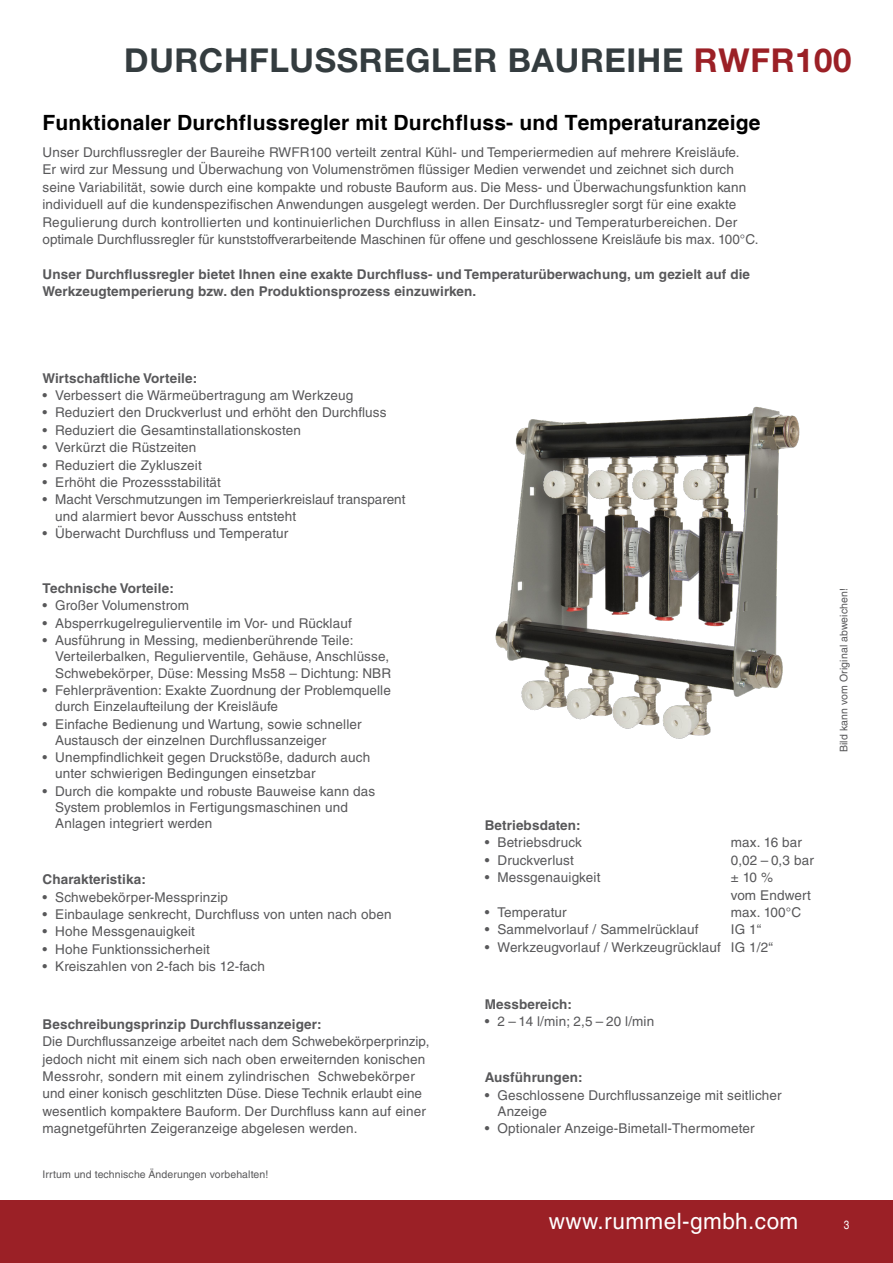
<style>
.page{position:relative;width:893px;height:1263px;background:#fff}
.page>*{position:absolute;margin:0;border:0;box-sizing:border-box;transform-origin:0 0}
.t1{font:700 33px "Helvetica Neue LT Std";letter-spacing:.02em;color:#343c3f}
.t2{font:22.5px "Helvetica LT Std";letter-spacing:.02em;color:#fff}
.t3{font:700 21px "Helvetica";letter-spacing:.01em;color:#000}
.t4{font:13.5px/17.4px "Helvetica LT Std";letter-spacing:.01em;color:#58585a}
.t5{font:700 13.5px/17.4px "Helvetica LT Std";letter-spacing:.01em;color:#58585a}
.t6{font:condensed 12px "Helvetica";color:#fff}
.t7{font:10.5px "Helvetica LT Std";letter-spacing:.01em;color:#58585a}
.s1{color:#9b2026}
</style>
<div class="page">
<div style="left:0;top:1200px;width:893px;height:63px;background:#9b2026"></div>
<img style="left:495px;top:406px;width:305px;height:333px">
<h1 class="t1" style="left:124px;top:40px;width:729px">DURCHFLUSSREGLER BAUREIHE <span class="s1">RWFR100</span></h1>
<h3 class="t3" style="left:43px;top:109px;width:720px">Funktionaler Durchflussregler mit Durchfluss- und Temperaturanzeige</h3>
<p class="t4" style="left:43px;top:143px;width:717px">Unser Durchflussregler der Baureihe RWFR100 verteilt zentral Kühl- und Temperiermedien auf mehrere Kreisläufe.<br>Er wird zur Messung und Überwachung von Volumenströmen flüssiger Medien verwendet und zeichnet sich durch seine Variabilität, sowie durch eine kompakte und robuste Bauform aus. Die Mess- und Überwachungsfunktion kann individuell auf die kundenspezifischen Anwendungen ausgelegt werden. Der Durchflussregler sorgt für eine exakte Regulierung durch kontrollierten und kontinuierlichen Durchfluss in allen Einsatz- und Temperaturbereichen. Der optimale Durchflussregler für kunststoffverarbeitende Maschinen für offene und geschlossene Kreisläufe bis max. 100°C.</p>
<p class="t5" style="left:43px;top:265px;width:709px">Unser Durchflussregler bietet Ihnen eine exakte Durchfluss- und Temperaturüberwachung, um gezielt auf die<br>Werkzeugtemperierung bzw. den Produktionsprozess einzuwirken.</p>
<p class="t5" style="left:43px;top:369px;width:156px">Wirtschaftliche Vorteile:</p>
<p class="t4" style="left:43px;top:386px;width:312px">• Verbessert die Wärmeübertragung am Werkzeug</p>
<p class="t4" style="left:43px;top:404px;width:345px">• Reduziert den Druckverlust und erhöht den Durchfluss</p>
<p class="t4" style="left:43px;top:421px;width:260px">• Reduziert die Gesamtinstallationskosten</p>
<p class="t4" style="left:43px;top:439px;width:155px">• Verkürzt die Rüstzeiten</p>
<p class="t4" style="left:43px;top:456px;width:161px">• Reduziert die Zykluszeit</p>
<p class="t4" style="left:43px;top:473px;width:180px">• Erhöht die Prozessstabilität</p>
<p class="t4" style="left:55px;top:491px;width:352px;line-height:16.2px;text-indent:-13px">• Macht Verschmutzungen im Temperierkreislauf transparent und alarmiert bevor Ausschuss entsteht</p>
<p class="t4" style="left:43px;top:524px;width:247px">• Überwacht Durchfluss und Temperatur</p>
<p class="t5" style="left:43px;top:579px;width:133px">Technische Vorteile:</p>
<p class="t4" style="left:43px;top:597px;width:148px">• Großer Volumenstrom</p>
<p class="t4" style="left:43px;top:614px;width:311px">• Absperrkugelregulierventile im Vor- und Rücklauf</p>
<p class="t4" style="left:55px;top:632px;width:337px;line-height:16.2px;text-indent:-13px">• Ausführung in Messing, medienberührende Teile:<br>Verteilerbalken, Regulierventile, Gehäuse, Anschlüsse,<br>Schwebekörper, Düse: Messing Ms58 – Dichtung: NBR</p>
<p class="t4" style="left:55px;top:682px;width:337px;line-height:16.2px;text-indent:-13px">• Fehlerprävention: Exakte Zuordnung der Problemquelle durch Einzelaufteilung der Kreisläufe</p>
<p class="t4" style="left:55px;top:716px;width:308px;line-height:16.2px;text-indent:-13px">• Einfache Bedienung und Wartung, sowie schneller<br>Austausch der einzelnen Durchflussanzeiger</p>
<p class="t4" style="left:55px;top:749px;width:316px;line-height:16.2px;text-indent:-13px">• Unempfindlichkeit gegen Druckstöße, dadurch auch unter schwierigen Bedingungen einsetzbar</p>
<p class="t4" style="left:55px;top:783px;width:322px;line-height:16.2px;text-indent:-13px">• Durch die kompakte und robuste Bauweise kann das<br>System problemlos in Fertigungsmaschinen und<br>Anlagen integriert werden</p>
<p class="t5" style="left:43px;top:871px;width:105px">Charakteristika:</p>
<p class="t4" style="left:43px;top:888px;width:187px">• Schwebekörper-Messprinzip</p>
<p class="t4" style="left:43px;top:905px;width:351px">• Einbaulage senkrecht, Durchfluss von unten nach oben</p>
<p class="t4" style="left:43px;top:923px;width:154px">• Hohe Messgenauigkeit</p>
<p class="t4" style="left:43px;top:940px;width:169px">• Hohe Funktionssicherheit</p>
<p class="t4" style="left:43px;top:958px;width:224px">• Kreiszahlen von 2-fach bis 12-fach</p>
<p class="t5" style="left:43px;top:1015px;width:281px">Beschreibungsprinzip Durchflussanzeiger:</p>
<p class="t4" style="left:43px;top:1033px;width:388px">Die Durchflussanzeige arbeitet nach dem Schwebekörperprinzip, jedoch nicht mit einem sich nach oben erweiternden konischen Messrohr, sondern mit einem zylindrischen Schwebekörper und einer konisch geschlitzten Düse. Diese Technik erlaubt eine wesentlich kompaktere Bauform. Der Durchfluss kann auf einer magnetgeführten Zeigeranzeige abgelesen werden.</p>
<p class="t7" style="left:43px;top:1168px;width:227px">Irrtum und technische Änderungen vorbehalten!</p>
<p class="t7" style="left:838px;top:752px;width:165px;rotate:-90deg">Bild kann vom Original abweichen!</p>
<p class="t5" style="left:485px;top:816px;width:97px">Betriebsdaten:</p>
<p class="t4" style="left:485px;top:834px;width:99px">• Betriebsdruck</p>
<p class="t4" style="left:731px;top:834px;width:73px">max. 16 bar</p>
<p class="t4" style="left:485px;top:851px;width:91px">• Druckverlust</p>
<p class="t4" style="left:731px;top:851px;width:85px">0,02 – 0,3 bar</p>
<p class="t4" style="left:485px;top:869px;width:117px">• Messgenauigkeit</p>
<p class="t4" style="left:731px;top:869px;width:82px">± 10 %<br>vom Endwert</p>
<p class="t4" style="left:485px;top:903px;width:83px">• Temperatur</p>
<p class="t4" style="left:731px;top:903px;width:72px">max. 100°C</p>
<p class="t4" style="left:485px;top:921px;width:215px">• Sammelvorlauf / Sammelrücklauf</p>
<p class="t4" style="left:731px;top:921px;width:32px">IG 1“</p>
<p class="t4" style="left:485px;top:938px;width:290px">• Werkzeugvorlauf / Werkzeugrücklauf IG 1/2“</p>
<p class="t5" style="left:485px;top:995px;width:89px">Messbereich:</p>
<p class="t4" style="left:485px;top:1012px;width:171px">• 2 – 14 l/min; 2,5 – 20 l/min</p>
<p class="t5" style="left:485px;top:1068px;width:99px">Ausführungen:</p>
<p class="t4" style="left:497px;top:1087px;width:286px;line-height:16.2px;text-indent:-13px">• Geschlossene Durchflussanzeige mit seitlicher<br>Anzeige</p>
<p class="t4" style="left:485px;top:1120px;width:271px">• Optionaler Anzeige-Bimetall-Thermometer</p>
<h2 class="t2" style="left:549px;top:1207px;width:251px">www.rummel-gmbh.com</h2>
<p class="t6" style="left:844px;top:1218px;width:7px">3</p>
</div>
